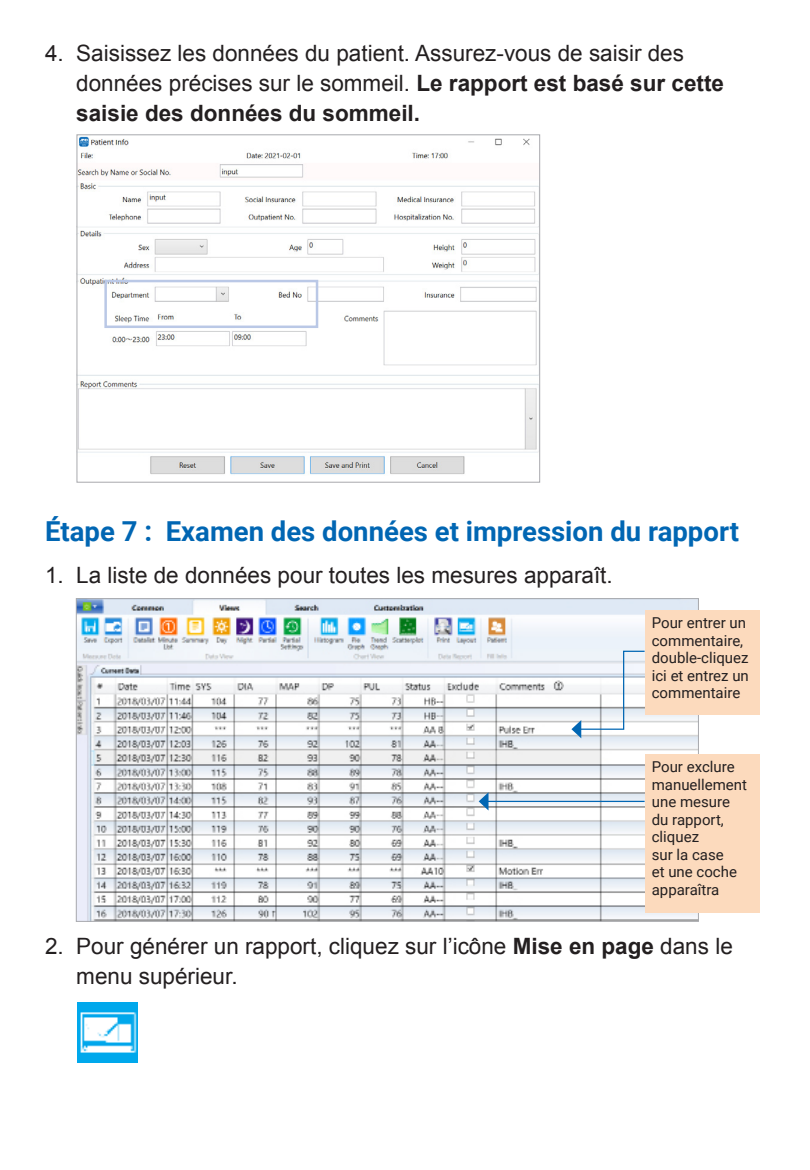
<style>
.page{position:relative;width:810px;height:1170px;background:#fff}
.page>*{position:absolute;margin:0;border:0;box-sizing:border-box;transform-origin:0 0}
.t1{font:700 27.5px "Roboto";color:#0166b3}
.Body{font:22.5px/30px "Arial";color:#231f20}
.t2{font:15px/17.5px "Roboto";color:#231f20}
.s1{font-weight:700}
</style>
<div class="page">
<img style="left:77px;top:1002px;width:60px;height:60px">
<img style="left:78px;top:600px;width:619px;height:320px">
<img style="left:79px;top:136px;width:459px;height:339px">
<div style="left:77px;top:134px;width:463px;height:349px;border:1px solid #a8a9ad"></div>
<div style="left:645px;top:610px;width:114px;height:104px;background:#fcdabd"></div>
<div style="left:645px;top:754px;width:114px;height:158px;background:#fcdabd"></div>
<div style="left:104px;top:280px;width:214px;height:48px;border:2px solid #bac8e6"></div>
<svg style="left:571px;top:650px;width:75px;height:88px"></svg>
<hr style="left:487px;top:801px;width:158px;height:1px;background:#0166b3">
<svg style="left:479px;top:792px;width:10px;height:19px"></svg>
<p class="Body" style="left:76px;top:39px;width:649px;text-indent:-31px">4. Saisissez les données du patient. Assurez-vous de saisir des données précises sur le sommeil. <span class="s1">Le rapport est basé sur cette saisie des données du sommeil.</span></p>
<p class="t1" style="left:45px;top:512px;width:696px">Étape 7 : Examen des données et impression du rapport</p>
<p class="Body" style="left:45px;top:560px;width:569px">1. La liste de données pour toutes les mesures apparaît.</p>
<p class="t2" style="left:652px;top:614px;width:99px">Pour entrer un commentaire, double-cliquez ici et entrez un commentaire</p>
<p class="t2" style="left:652px;top:758px;width:97px">Pour exclure manuellement une mesure du rapport, cliquez<br>sur la case<br>et une coche apparaîtra</p>
<p class="Body" style="left:76px;top:931px;width:658px;text-indent:-31px">2. Pour générer un rapport, cliquez sur l’icône <span class="s1">Mise en page</span> dans le menu supérieur.</p>
</div>
